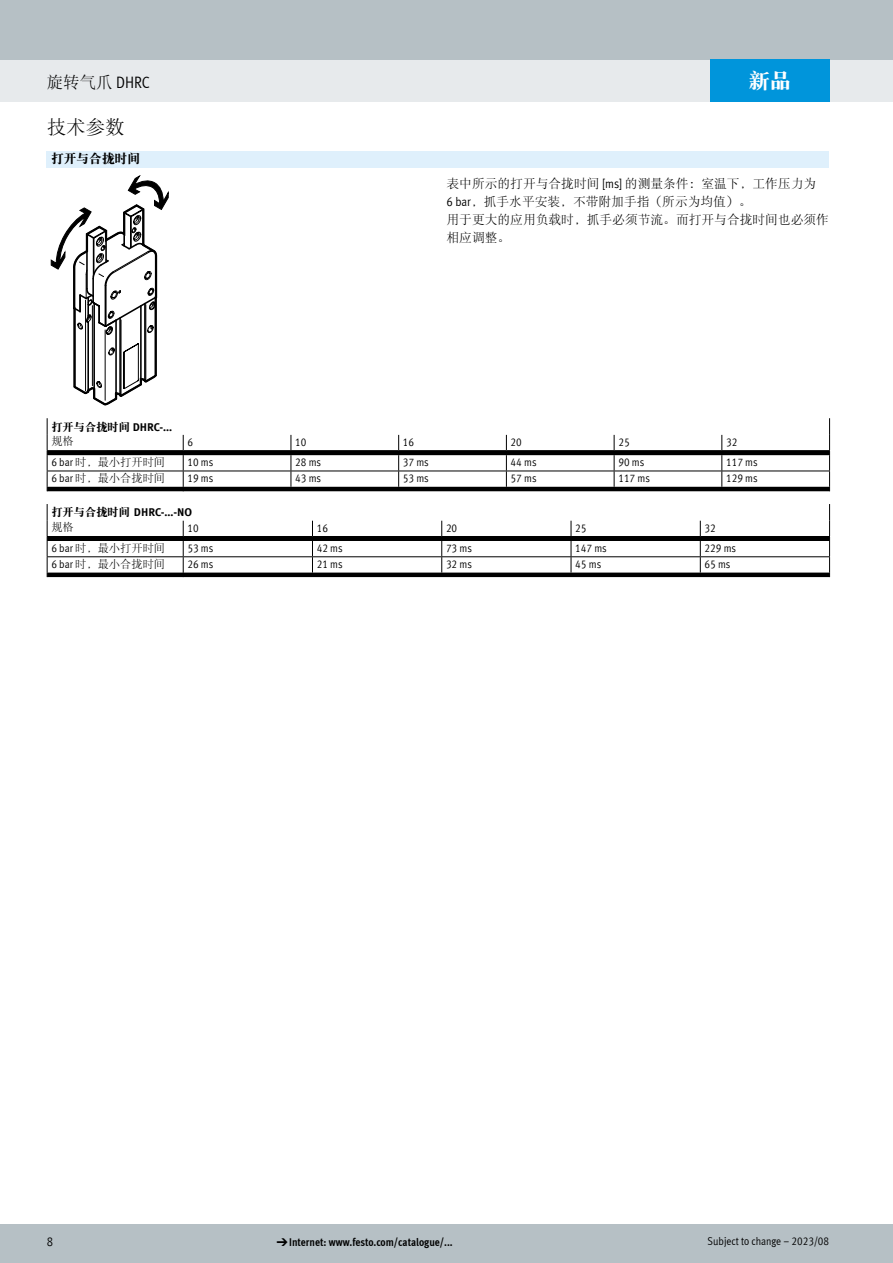
<style>
.page{position:relative;width:893px;height:1263px;background:#fff}
.page>*{position:absolute;margin:0;border:0;box-sizing:border-box;transform-origin:0 0}
.t1{font:21px "DF Song GB W9";color:#fff}
.t2{font:19.5px "DF Song GB W3";color:#000}
.t3{font:16.5px "DF Song GB W3";color:#000}
.t4{font:12.75px/18px "DF Song GB W3";color:#000}
.t5{font:12.75px "DF Song GB W9";color:#000}
.t6{font:12.75px "Meta Cond LF";color:#000}
.t7{font:11.25px "Meta Cond LF";color:#000}
.t8{font:11.25px "DF Song GB W3";color:#000}
.t9{font:700 11.25px "Meta Cond LF";color:#000}
.t10{font:700 11.25px "Festo";color:#000}
.s1{font-family:"Meta Cond LF"}
.s2{font-family:"DF Song GB W9";font-weight:400}
.s3{font-family:"Meto Pict 182";font-weight:400}
</style>
<div class="page">
<div style="left:0;top:1225px;width:893px;height:38px;background:#b6c0c5"></div>
<div style="left:0;top:60px;width:893px;height:42px;background:#e7eaec"></div>
<div style="left:0;top:0;width:893px;height:60px;background:#b6c0c5"></div>
<div style="left:47px;top:151px;width:782px;height:17px;background:#dff0fc"></div>
<svg style="left:50px;top:176px;width:119px;height:229px"></svg>
<hr style="left:47px;top:451px;width:136px;height:4px;background:#000">
<hr style="left:183px;top:451px;width:647px;height:4px;background:#000">
<hr style="left:47px;top:487px;width:136px;height:4px;background:#000">
<hr style="left:183px;top:487px;width:647px;height:4px;background:#000">
<hr style="left:47px;top:450px;width:136px;height:1px;background:#000">
<hr style="left:183px;top:450px;width:108px;height:1px;background:#000">
<hr style="left:291px;top:450px;width:108px;height:1px;background:#000">
<hr style="left:399px;top:450px;width:107px;height:1px;background:#000">
<hr style="left:506px;top:450px;width:108px;height:1px;background:#000">
<hr style="left:614px;top:450px;width:108px;height:1px;background:#000">
<hr style="left:722px;top:450px;width:108px;height:1px;background:#000">
<hr style="left:47px;top:471px;width:136px;height:1px;background:#000">
<hr style="left:183px;top:471px;width:108px;height:1px;background:#000">
<hr style="left:291px;top:471px;width:108px;height:1px;background:#000">
<svg style="left:291px;top:435px;width:1px;height:52px"></svg>
<hr style="left:399px;top:471px;width:107px;height:1px;background:#000">
<svg style="left:398px;top:435px;width:1px;height:52px"></svg>
<hr style="left:506px;top:471px;width:108px;height:1px;background:#000">
<svg style="left:506px;top:435px;width:1px;height:52px"></svg>
<hr style="left:614px;top:471px;width:108px;height:1px;background:#000">
<svg style="left:614px;top:435px;width:1px;height:52px"></svg>
<hr style="left:722px;top:471px;width:108px;height:1px;background:#000">
<svg style="left:721px;top:435px;width:1px;height:52px"></svg>
<svg style="left:183px;top:435px;width:1px;height:52px"></svg>
<svg style="left:829px;top:418px;width:1px;height:69px"></svg>
<svg style="left:47px;top:418px;width:1px;height:73px"></svg>
<div style="left:47px;top:536px;width:136px;height:5px;background:#000"></div>
<div style="left:183px;top:536px;width:647px;height:5px;background:#000"></div>
<hr style="left:47px;top:573px;width:136px;height:4px;background:#000">
<hr style="left:183px;top:573px;width:647px;height:4px;background:#000">
<hr style="left:183px;top:556px;width:129px;height:1px;background:#000">
<hr style="left:312px;top:556px;width:130px;height:1px;background:#000">
<svg style="left:312px;top:521px;width:1px;height:52px"></svg>
<hr style="left:442px;top:556px;width:129px;height:1px;background:#000">
<svg style="left:441px;top:521px;width:1px;height:52px"></svg>
<hr style="left:47px;top:556px;width:136px;height:1px;background:#000">
<hr style="left:571px;top:556px;width:129px;height:1px;background:#000">
<svg style="left:571px;top:521px;width:1px;height:52px"></svg>
<hr style="left:700px;top:556px;width:130px;height:1px;background:#000">
<svg style="left:700px;top:521px;width:1px;height:52px"></svg>
<svg style="left:183px;top:521px;width:1px;height:52px"></svg>
<svg style="left:829px;top:504px;width:1px;height:69px"></svg>
<svg style="left:47px;top:504px;width:1px;height:73px"></svg>
<div style="left:710px;top:60px;width:119px;height:42px;background:#0095db"></div>
<h3 class="t3" style="left:47px;top:73px;width:104px">旋转气爪 <span class="s1">DHRC</span></h3>
<h2 class="t2" style="left:47px;top:117px;width:79px">技术参数</h2>
<p class="t5" style="left:51px;top:152px;width:91px">打开与合拢时间</p>
<h1 class="t1" style="left:749px;top:69px;width:43px">新品</h1>
<p class="t4" style="left:446px;top:175px;width:384px">表中所示的打开与合拢时间 <span class="s1">[ms]</span> 的测量条件：室温下，工作压力为<br><span class="s1">6 bar</span>，抓手水平安装，不带附加手指（所示为均值）。<br>用于更大的应用负载时，抓手必须节流。而打开与合拢时间也必须作相应调整。</p>
<p class="t10" style="left:51px;top:418px;width:122px"><span class="s2">打开与合拢时间</span> DHRC-...</p>
<p class="t8" style="left:51px;top:435px;width:24px">规格</p>
<p class="t7" style="left:187px;top:435px;width:7px">6</p>
<p class="t7" style="left:295px;top:435px;width:13px">10</p>
<p class="t7" style="left:403px;top:435px;width:13px">16</p>
<p class="t7" style="left:511px;top:435px;width:13px">20</p>
<p class="t7" style="left:618px;top:435px;width:13px">25</p>
<p class="t7" style="left:726px;top:435px;width:13px">32</p>
<p class="t8" style="left:51px;top:456px;width:115px"><span class="s1">6 bar</span> 时，最小打开时间</p>
<p class="t7" style="left:187px;top:455px;width:27px">10 ms</p>
<p class="t7" style="left:295px;top:455px;width:27px">28 ms</p>
<p class="t7" style="left:403px;top:455px;width:27px">37 ms</p>
<p class="t7" style="left:511px;top:455px;width:27px">44 ms</p>
<p class="t7" style="left:618px;top:455px;width:27px">90 ms</p>
<p class="t7" style="left:726px;top:455px;width:33px">117 ms</p>
<p class="t8" style="left:51px;top:472px;width:115px"><span class="s1">6 bar</span> 时，最小合拢时间</p>
<p class="t7" style="left:187px;top:471px;width:27px">19 ms</p>
<p class="t7" style="left:295px;top:471px;width:27px">43 ms</p>
<p class="t7" style="left:403px;top:471px;width:27px">53 ms</p>
<p class="t7" style="left:511px;top:471px;width:27px">57 ms</p>
<p class="t7" style="left:618px;top:471px;width:33px">117 ms</p>
<p class="t7" style="left:726px;top:471px;width:33px">129 ms</p>
<p class="t10" style="left:51px;top:504px;width:142px"><span class="s2">打开与合拢时间</span> DHRC-...-NO</p>
<p class="t8" style="left:51px;top:521px;width:24px">规格</p>
<p class="t7" style="left:187px;top:521px;width:13px">10</p>
<p class="t7" style="left:317px;top:521px;width:13px">16</p>
<p class="t7" style="left:446px;top:521px;width:13px">20</p>
<p class="t7" style="left:575px;top:521px;width:13px">25</p>
<p class="t7" style="left:705px;top:521px;width:13px">32</p>
<p class="t8" style="left:51px;top:542px;width:115px"><span class="s1">6 bar</span> 时，最小打开时间</p>
<p class="t7" style="left:187px;top:541px;width:27px">53 ms</p>
<p class="t7" style="left:317px;top:541px;width:27px">42 ms</p>
<p class="t7" style="left:446px;top:541px;width:27px">73 ms</p>
<p class="t7" style="left:575px;top:541px;width:33px">147 ms</p>
<p class="t7" style="left:705px;top:541px;width:33px">229 ms</p>
<p class="t8" style="left:51px;top:558px;width:115px"><span class="s1">6 bar</span> 时，最小合拢时间</p>
<p class="t7" style="left:187px;top:557px;width:27px">26 ms</p>
<p class="t7" style="left:317px;top:557px;width:27px">21 ms</p>
<p class="t7" style="left:446px;top:557px;width:27px">32 ms</p>
<p class="t7" style="left:575px;top:557px;width:27px">45 ms</p>
<p class="t7" style="left:705px;top:557px;width:27px">65 ms</p>
<p class="t6" style="left:47px;top:1234px;width:8px">8</p>
<p class="t9" style="left:276px;top:1235px;width:178px"><span class="s3">d</span>Internet: www.festo.com/catalogue/...</p>
<p class="t7" style="left:708px;top:1234px;width:123px">Subject to change – 2023/08</p>
</div>
